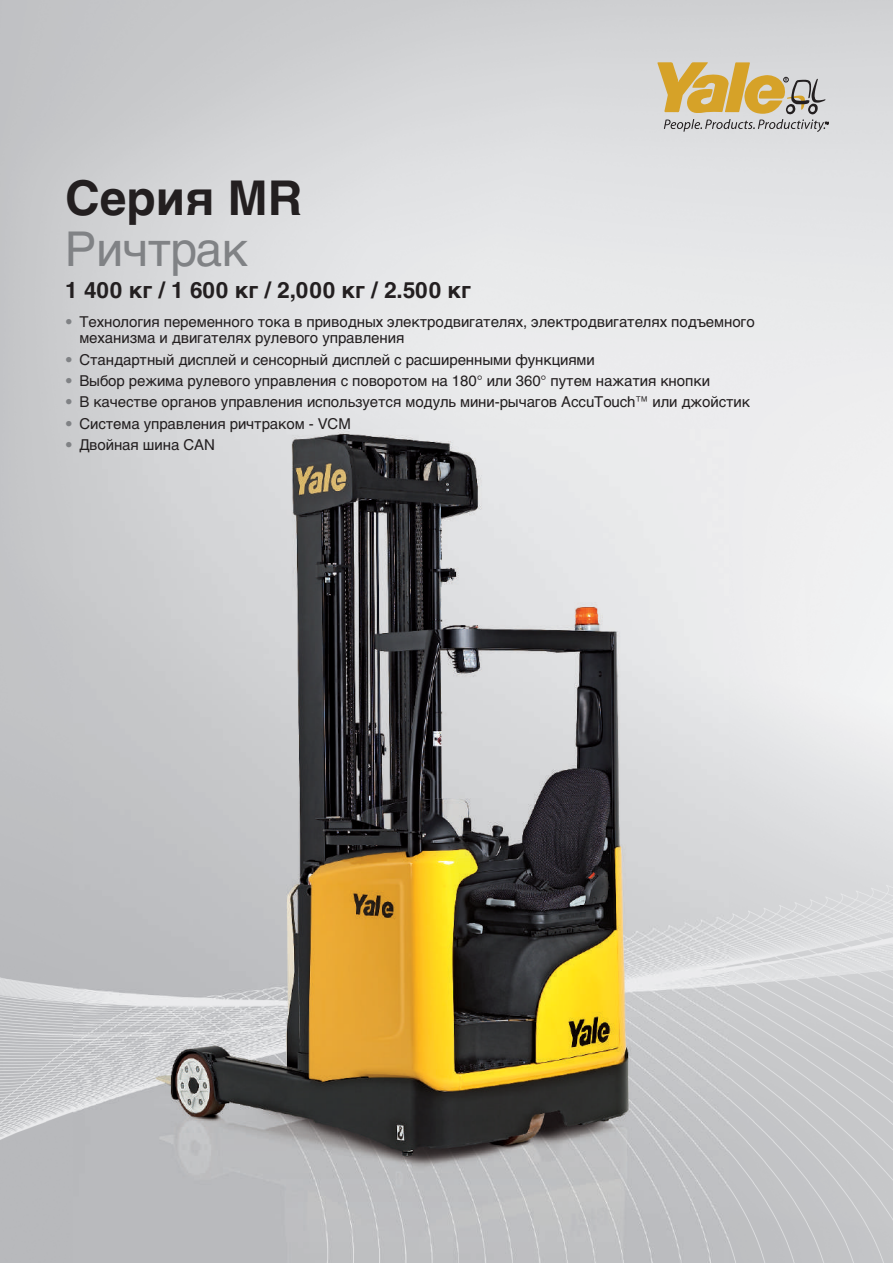
<style>
.page{position:relative;width:893px;height:1263px;background:#fff}
.page>*{position:absolute;margin:0;border:0;box-sizing:border-box;transform-origin:0 0}
.t1{font:700 48px "Helvetica Cyr";color:#231f20}
.t2{font:48px "Helvetica Cyr Upright";letter-spacing:-.015em;color:#808285}
.t3{font:700 22.5px "Helvetica Cyr";color:#231f20}
.t4{font:15px/16.2px "Helvetica Cyr Upright";letter-spacing:-.005em;color:#231f20}
.s1{font-family:"Helvetica Neue CE";font-weight:300;color:#808285}
.s2{color:#808285}
</style>
<div class="page">
<img style="left:0;top:0;width:893px;height:1263px">
<svg style="left:657px;top:62px;width:171px;height:70px"></svg>
<img style="left:73px;top:429px;width:656px;height:834px">
<h1 class="t1" style="left:65px;top:180px;width:239px">Серия MR</h1>
<h1 class="t2" style="left:65px;top:231px;width:184px">Ричтрак</h1>
<h2 class="t3" style="left:65px;top:282px;width:407px">1 400 кг / 1 600 кг / 2,000 кг / 2.500 кг</h2>
<p class="t4" style="left:79px;top:315px;width:677px;text-indent:-14px"><span class="s1">•</span> Технология переменного тока в приводных электродвигателях, электродвигателях подъемного механизма и двигателях рулевого управления</p>
<p class="t4" style="left:65px;top:353px;width:531px"><span class="s2">•</span> Стандартный дисплей и сенсорный дисплей с расширенными функциями</p>
<p class="t4" style="left:65px;top:374px;width:646px"><span class="s2">•</span> Выбор режима рулевого управления с поворотом на 180° или 360° путем нажатия кнопки</p>
<p class="t4" style="left:65px;top:395px;width:686px"><span class="s2">•</span> В качестве органов управления используется модуль мини-рычагов AccuTouch™ или джойстик</p>
<p class="t4" style="left:65px;top:417px;width:287px"><span class="s2">•</span> Система управления ричтраком - VCM</p>
<p class="t4" style="left:65px;top:438px;width:151px"><span class="s2">•</span> Двойная шина CAN</p>
</div>
